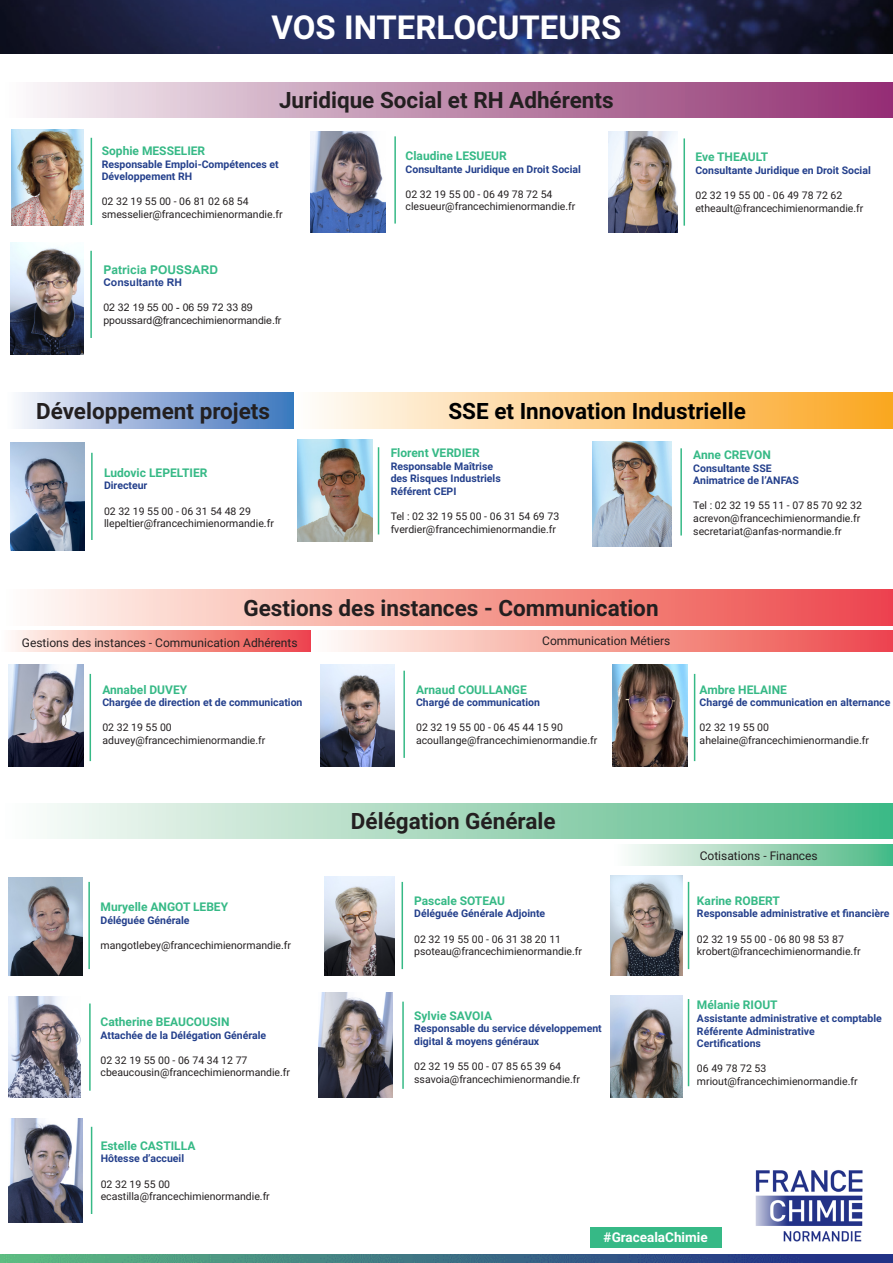
<style>
.page{position:relative;width:893px;height:1263px;background:#fff}
.page>*{position:absolute;margin:0;border:0;box-sizing:border-box;transform-origin:0 0}
.t1{font:700 33px "Roboto";color:#fff}
.t2{font:700 22.5px "Roboto";color:#231f20}
.t3{font:700 22.5px "Roboto";color:#000}
.t4{font:700 13.5px "Roboto";color:#fff}
.t5{font:700 12px "Roboto";color:#36b986}
.t6{font:12px "Roboto";color:#231f20}
.t7{font:700 12px "Arial";color:#36b986}
.t8{font:10.5px "Roboto";color:#231f20}
.t9{font:700 10.5px/12.6px "Roboto";color:#24408c}
.t10{font:10.5px "Arial";color:#231f20}
.t11{font:700 10.5px "Arial";color:#24408c}
</style>
<div class="page">
<div style="left:590px;top:1227px;width:131px;height:20px;background:#36b986"></div>
<img style="left:744px;top:1170px;width:138px;height:85px">
<img style="left:0;top:1255px;width:893px;height:8px">
<hr style="left:91px;top:1127px;width:1px;height:87px;background:#36b986">
<img style="left:9px;top:1118px;width:74px;height:105px">
<hr style="left:688px;top:999px;width:1px;height:87px;background:#36b986">
<img style="left:610px;top:996px;width:72px;height:101px">
<hr style="left:402px;top:1002px;width:2px;height:87px;background:#36b986">
<img style="left:319px;top:993px;width:73px;height:104px">
<hr style="left:89px;top:1003px;width:2px;height:88px;background:#36b986">
<img style="left:8px;top:997px;width:73px;height:100px">
<hr style="left:688px;top:882px;width:1px;height:87px;background:#36b986">
<img style="left:610px;top:876px;width:72px;height:99px">
<hr style="left:402px;top:882px;width:1px;height:87px;background:#36b986">
<img style="left:325px;top:876px;width:70px;height:99px">
<hr style="left:88px;top:882px;width:2px;height:87px;background:#36b986">
<img style="left:9px;top:877px;width:74px;height:98px">
<div style="left:613px;top:845px;width:280px;height:20px;background:linear-gradient(to right,#fffbfa,#4db885)"></div>
<div style="left:1px;top:803px;width:892px;height:36px;background:linear-gradient(to right,#fffbfa,#49b783)"></div>
<hr style="left:694px;top:674px;width:1px;height:87px;background:#36b986">
<img style="left:612px;top:665px;width:75px;height:101px">
<hr style="left:403px;top:671px;width:2px;height:87px;background:#36b986">
<img style="left:320px;top:665px;width:74px;height:101px">
<hr style="left:90px;top:674px;width:1px;height:87px;background:#36b986">
<img style="left:9px;top:665px;width:74px;height:101px">
<div style="left:311px;top:630px;width:582px;height:21px;background:linear-gradient(to right,#fffcf1,#ed4745)"></div>
<div style="left:0;top:630px;width:311px;height:21px;background:linear-gradient(to right,#fffcf1,#ed4645)"></div>
<div style="left:3px;top:589px;width:890px;height:36px;background:linear-gradient(to right,#fffcf1,#ed4645)"></div>
<hr style="left:680px;top:448px;width:2px;height:87px;background:#36b986">
<img style="left:592px;top:442px;width:79px;height:105px">
<hr style="left:378px;top:447px;width:1px;height:87px;background:#36b986">
<img style="left:297px;top:439px;width:76px;height:102px">
<div style="left:293px;top:392px;width:600px;height:36px;background:linear-gradient(to right,#fffcfa,#fba622)"></div>
<hr style="left:91px;top:453px;width:2px;height:87px;background:#36b986">
<img style="left:10px;top:442px;width:75px;height:108px">
<div style="left:6px;top:392px;width:287px;height:36px;background:linear-gradient(to right,#f9f5fb,#3b72bc)"></div>
<hr style="left:90px;top:251px;width:2px;height:87px;background:#36b986">
<img style="left:11px;top:243px;width:72px;height:112px">
<hr style="left:683px;top:138px;width:2px;height:88px;background:#36b986">
<img style="left:608px;top:131px;width:69px;height:102px">
<hr style="left:394px;top:136px;width:2px;height:88px;background:#36b986">
<img style="left:311px;top:131px;width:74px;height:102px">
<hr style="left:91px;top:138px;width:1px;height:87px;background:#36b986">
<img style="left:12px;top:130px;width:71px;height:96px">
<div style="left:2px;top:82px;width:891px;height:36px;background:linear-gradient(to right,#f6f5f5,#8f2c6e)"></div>
<img style="left:0;top:0;width:893px;height:53px">
<p class="t1" style="left:271px;top:4px;width:352px">VOS INTERLOCUTEURS</p>
<p class="t2" style="left:279px;top:85px;width:336px">Juridique Social et RH Adhérents</p>
<p class="t5" style="left:102px;top:142px;width:105px">Sophie MESSELIER</p>
<p class="t9" style="left:102px;top:157px;width:178px">Responsable Emploi-Compétences et<br>Développement RH</p>
<p class="t8" style="left:102px;top:194px;width:148px">02 32 19 55 00 - 06 81 02 68 54</p>
<p class="t8" style="left:102px;top:207px;width:182px">smesselier@francechimienormandie.fr</p>
<p class="t7" style="left:103px;top:261px;width:116px">Patricia POUSSARD</p>
<p class="t11" style="left:103px;top:275px;width:80px">Consultante RH</p>
<p class="t10" style="left:103px;top:300px;width:151px">02 32 19 55 00 - 06 59 72 33 89</p>
<p class="t10" style="left:103px;top:313px;width:180px">ppoussard@francechimienormandie.fr</p>
<p class="t5" style="left:406px;top:147px;width:103px">Claudine LESUEUR</p>
<p class="t9" style="left:406px;top:162px;width:177px">Consultante Juridique en Droit Social</p>
<p class="t8" style="left:406px;top:187px;width:148px">02 32 19 55 00 - 06 49 78 72 54</p>
<p class="t8" style="left:406px;top:199px;width:171px">clesueur@francechimienormandie.fr</p>
<p class="t5" style="left:695px;top:149px;width:74px">Eve THEAULT</p>
<p class="t9" style="left:695px;top:164px;width:177px">Consultante Juridique en Droit Social</p>
<p class="t8" style="left:695px;top:188px;width:148px">02 32 19 55 00 - 06 49 78 72 62</p>
<p class="t8" style="left:695px;top:201px;width:169px">etheault@francechimienormandie.fr</p>
<p class="t2" style="left:36px;top:395px;width:236px">Développement projets</p>
<p class="t5" style="left:104px;top:464px;width:105px">Ludovic LEPELTIER</p>
<p class="t9" style="left:104px;top:479px;width:45px">Directeur</p>
<p class="t8" style="left:104px;top:503px;width:148px">02 32 19 55 00 - 06 31 54 48 29</p>
<p class="t8" style="left:104px;top:516px;width:171px">llepeltier@francechimienormandie.fr</p>
<p class="t3" style="left:448px;top:395px;width:299px">SSE et Innovation Industrielle</p>
<p class="t5" style="left:391px;top:445px;width:91px">Florent VERDIER</p>
<p class="t9" style="left:391px;top:459px;width:104px">Responsable Maîtrise</p>
<p class="t9" style="left:391px;top:472px;width:112px">des Risques Industriels</p>
<p class="t9" style="left:391px;top:485px;width:67px">Référent CEPI</p>
<p class="t8" style="left:391px;top:509px;width:170px">Tel : 02 32 19 55 00 - 06 31 54 69 73</p>
<p class="t8" style="left:391px;top:522px;width:167px">fverdier@francechimienormandie.fr</p>
<p class="t5" style="left:693px;top:446px;width:79px">Anne CREVON</p>
<p class="t9" style="left:693px;top:461px;width:80px">Consultante SSE</p>
<p class="t9" style="left:693px;top:474px;width:107px">Animatrice de l’ANFAS</p>
<p class="t8" style="left:693px;top:498px;width:170px">Tel : 02 32 19 55 11 - 07 85 70 92 32</p>
<p class="t8" style="left:693px;top:511px;width:169px">acrevon@francechimienormandie.fr</p>
<p class="t8" style="left:693px;top:524px;width:150px">secretariat@anfas-normandie.fr</p>
<p class="t2" style="left:243px;top:592px;width:417px">Gestions des instances - Communication</p>
<p class="t6" style="left:22px;top:634px;width:277px">Gestions des instances - Communication Adhérents</p>
<p class="t6" style="left:542px;top:633px;width:130px">Communication Métiers</p>
<p class="t5" style="left:102px;top:681px;width:86px">Annabel DUVEY</p>
<p class="t9" style="left:102px;top:696px;width:202px">Chargée de direction et de communication</p>
<p class="t8" style="left:102px;top:720px;width:71px">02 32 19 55 00</p>
<p class="t8" style="left:102px;top:733px;width:165px">aduvey@francechimienormandie.fr</p>
<p class="t5" style="left:101px;top:898px;width:129px">Muryelle ANGOT LEBEY</p>
<p class="t9" style="left:101px;top:913px;width:90px">Déléguée Générale</p>
<p class="t8" style="left:101px;top:938px;width:192px">mangotlebey@francechimienormandie.fr</p>
<p class="t5" style="left:101px;top:1013px;width:130px">Catherine BEAUCOUSIN</p>
<p class="t9" style="left:101px;top:1028px;width:167px">Attachée de la Délégation Générale</p>
<p class="t8" style="left:101px;top:1053px;width:148px">02 32 19 55 00 - 06 74 34 12 77</p>
<p class="t8" style="left:101px;top:1065px;width:191px">cbeaucousin@francechimienormandie.fr</p>
<p class="t5" style="left:101px;top:1137px;width:96px">Estelle CASTILLA</p>
<p class="t9" style="left:101px;top:1152px;width:85px">Hôtesse d’accueil</p>
<p class="t8" style="left:101px;top:1176px;width:71px">02 32 19 55 00</p>
<p class="t8" style="left:101px;top:1189px;width:171px">ecastilla@francechimienormandie.fr</p>
<p class="t5" style="left:416px;top:681px;width:112px">Arnaud COULLANGE</p>
<p class="t9" style="left:416px;top:696px;width:125px">Chargé de communication</p>
<p class="t8" style="left:416px;top:720px;width:148px">02 32 19 55 00 - 06 45 44 15 90</p>
<p class="t8" style="left:416px;top:733px;width:183px">acoullange@francechimienormandie.fr</p>
<p class="t2" style="left:351px;top:805px;width:206px">Délégation Générale</p>
<p class="t5" style="left:414px;top:892px;width:92px">Pascale SOTEAU</p>
<p class="t9" style="left:414px;top:907px;width:133px">Déléguée Générale Adjointe</p>
<p class="t8" style="left:414px;top:931px;width:148px">02 32 19 55 00 - 06 31 38 20 11</p>
<p class="t8" style="left:414px;top:944px;width:169px">psoteau@francechimienormandie.fr</p>
<p class="t5" style="left:414px;top:1007px;width:80px">Sylvie SAVOIA</p>
<p class="t9" style="left:414px;top:1022px;width:189px">Responsable du service développement digital &amp; moyens généraux</p>
<p class="t8" style="left:414px;top:1059px;width:148px">02 32 19 55 00 - 07 85 65 39 64</p>
<p class="t8" style="left:414px;top:1071px;width:167px">ssavoia@francechimienormandie.fr</p>
<p class="t5" style="left:700px;top:681px;width:89px">Ambre HELAINE</p>
<p class="t9" style="left:700px;top:696px;width:192px">Chargé de communication en alternance</p>
<p class="t8" style="left:700px;top:720px;width:71px">02 32 19 55 00</p>
<p class="t8" style="left:700px;top:733px;width:171px">ahelaine@francechimienormandie.fr</p>
<p class="t6" style="left:700px;top:847px;width:120px">Cotisations - Finances</p>
<p class="t5" style="left:697px;top:892px;width:84px">Karine ROBERT</p>
<p class="t9" style="left:697px;top:907px;width:194px">Responsable administrative et financière</p>
<p class="t8" style="left:697px;top:931px;width:148px">02 32 19 55 00 - 06 80 98 53 87</p>
<p class="t8" style="left:697px;top:944px;width:165px">krobert@francechimienormandie.fr</p>
<p class="t5" style="left:697px;top:997px;width:82px">Mélanie RIOUT</p>
<p class="t9" style="left:697px;top:1011px;width:186px">Assistante administrative et comptable<br>Référente Administrative<br>Certifications</p>
<p class="t8" style="left:697px;top:1061px;width:71px">06 49 78 72 53</p>
<p class="t8" style="left:697px;top:1074px;width:162px">mriout@francechimienormandie.fr</p>
<p class="t4" style="left:604px;top:1228px;width:106px">#GracealaChimie</p>
</div>
